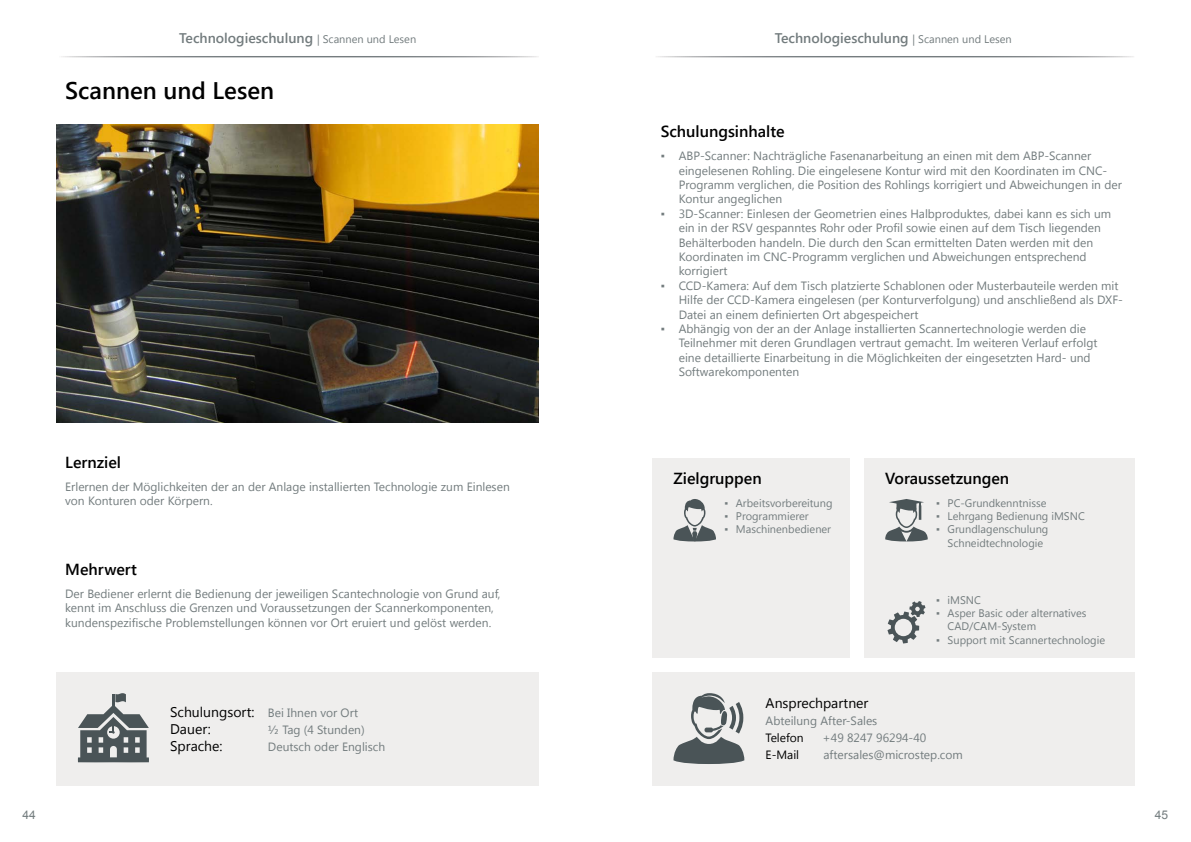
<style>
.page{position:relative;width:1191px;height:842px;background:#fff}
.page>*{position:absolute;margin:0;border:0;box-sizing:border-box;transform-origin:0 0}
.t1{font:600 24px "Segoe UI";color:#000}
.t2{font:600 16px "Segoe UI";color:#000}
.t3{font:600 14px "Segoe UI";color:#737c7e}
.t4{font:14px "Segoe UI";color:#000}
.t5{font:12px/14.4px "Segoe UI";color:#737c7e}
.t6{font:12px "Segoe UI";color:#000}
.t7{font:12px "Arial";color:#737c7e}
.t8{font:11px/13.2px "Segoe UI";color:#737c7e;text-align:center}
.s1{font-weight:400;font-size:11px}
.s2{font-size:14px;color:#000}
</style>
<div class="page">
<div style="left:57px;top:672px;width:482px;height:113px;background:#efeeed"></div>
<svg style="left:78px;top:693px;width:71px;height:69px"></svg>
<svg style="left:61px;top:56px;width:478px;height:1px"></svg>
<img style="left:57px;top:125px;width:482px;height:297px">
<div style="left:864px;top:458px;width:270px;height:200px;background:#efeeed"></div>
<svg style="left:885px;top:499px;width:42px;height:42px"></svg>
<svg style="left:887px;top:601px;width:38px;height:42px"></svg>
<div style="left:652px;top:672px;width:482px;height:113px;background:#efeeed"></div>
<svg style="left:673px;top:693px;width:71px;height:71px"></svg>
<div style="left:652px;top:458px;width:197px;height:200px;background:#efeeed"></div>
<svg style="left:673px;top:499px;width:43px;height:42px"></svg>
<svg style="left:656px;top:56px;width:478px;height:1px"></svg>
<p class="t3" style="left:179px;top:24px;width:238px">Technologieschulung <span class="s1">| Scannen und Lesen</span></p>
<h1 class="t1" style="left:65px;top:68px;width:210px">Scannen und Lesen</h1>
<h2 class="t2" style="left:65px;top:447px;width:57px">Lernziel</h2>
<p class="t5" style="left:65px;top:479px;width:446px">Erlernen der Möglichkeiten der an der Anlage installierten Technologie zum Einlesen von Konturen oder Körpern.</p>
<h2 class="t2" style="left:65px;top:554px;width:73px">Mehrwert</h2>
<p class="t5" style="left:65px;top:586px;width:436px">Der Bediener erlernt die Bedienung der jeweiligen Scantechnologie von Grund auf, kennt im Anschluss die Grenzen und Voraussetzungen der Scannerkomponenten, kundenspezifische Problemstellungen können vor Ort eruiert und gelöst werden.</p>
<p class="t7" style="left:22px;top:807px;width:15px">44</p>
<p class="t5" style="left:170px;top:705px;width:190px"><span class="s2">Schulungsort:</span> Bei Ihnen vor Ort</p>
<p class="t4" style="left:170px;top:719px;width:42px">Dauer:</p>
<p class="t5" style="left:268px;top:722px;width:98px">½ Tag (4 Stunden)</p>
<p class="t4" style="left:170px;top:736px;width:54px">Sprache:</p>
<p class="t5" style="left:268px;top:739px;width:119px">Deutsch oder Englisch</p>
<p class="t3" style="left:774px;top:24px;width:238px">Technologieschulung <span class="s1">| Scannen und Lesen</span></p>
<h2 class="t2" style="left:660px;top:117px;width:125px">Schulungsinhalte</h2>
<p class="t5" style="left:678px;top:148px;width:445px;text-indent:-18px">▪ ABP-Scanner: Nachträgliche Fasenanarbeitung an einen mit dem ABP-Scanner eingelesenen Rohling. Die eingelesene Kontur wird mit den Koordinaten im CNC-Programm verglichen, die Position des Rohlings korrigiert und Abweichungen in der Kontur angeglichen</p>
<p class="t5" style="left:678px;top:206px;width:434px;text-indent:-18px">▪ 3D-Scanner: Einlesen der Geometrien eines Halbproduktes, dabei kann es sich um ein in der RSV gespanntes Rohr oder Profil sowie einen auf dem Tisch liegenden Behälterboden handeln. Die durch den Scan ermittelten Daten werden mit den Koordinaten im CNC-Programm verglichen und Abweichungen entsprechend korrigiert</p>
<p class="t5" style="left:678px;top:278px;width:446px;text-indent:-18px">▪ CCD-Kamera: Auf dem Tisch platzierte Schablonen oder Musterbauteile werden mit<br>Hilfe der CCD-Kamera eingelesen (per Konturverfolgung) und anschließend als DXF-<br>Datei an einem definierten Ort abgespeichert</p>
<p class="t5" style="left:678px;top:321px;width:420px;text-indent:-18px">▪ Abhängig von der an der Anlage installierten Scannertechnologie werden die Teilnehmer mit deren Grundlagen vertraut gemacht. Im weiteren Verlauf erfolgt eine detaillierte Einarbeitung in die Möglichkeiten der eingesetzten Hard- und Softwarekomponenten</p>
<h2 class="t2" style="left:673px;top:463px;width:90px">Zielgruppen</h2>
<h2 class="t2" style="left:885px;top:463px;width:126px">Voraussetzungen</h2>
<p class="t8" style="left:936px;top:496px;width:112px">▪ PC-Grundkenntnisse</p>
<p class="t8" style="left:936px;top:509px;width:150px">▪ Lehrgang Bedienung iMSNC</p>
<p class="t8" style="left:936px;top:522px;width:114px">▪ Grundlagenschulung<br>Schneidtechnologie</p>
<p class="t8" style="left:724px;top:496px;width:109px">▪ Arbeitsvorbereitung</p>
<p class="t8" style="left:724px;top:509px;width:86px">▪ Programmierer</p>
<p class="t8" style="left:724px;top:522px;width:108px">▪ Maschinenbediener</p>
<p class="t8" style="left:936px;top:593px;width:46px">▪ iMSNC</p>
<p class="t8" style="left:947px;top:606px;width:140px;text-align:left;text-indent:-11px">▪ Asper Basic oder alternatives<br>CAD/CAM-System</p>
<p class="t8" style="left:936px;top:632px;width:170px">▪ Support mit Scannertechnologie</p>
<p class="t4" style="left:765px;top:693px;width:104px">Ansprechpartner</p>
<p class="t5" style="left:765px;top:713px;width:113px">Abteilung After-Sales</p>
<p class="t6" style="left:765px;top:730px;width:40px">Telefon</p>
<p class="t5" style="left:822px;top:730px;width:105px">+49 8247 96294-40</p>
<p class="t6" style="left:765px;top:747px;width:35px">E-Mail</p>
<p class="t5" style="left:823px;top:747px;width:141px">aftersales@microstep.com</p>
<p class="t7" style="left:1154px;top:807px;width:15px">45</p>
</div>
